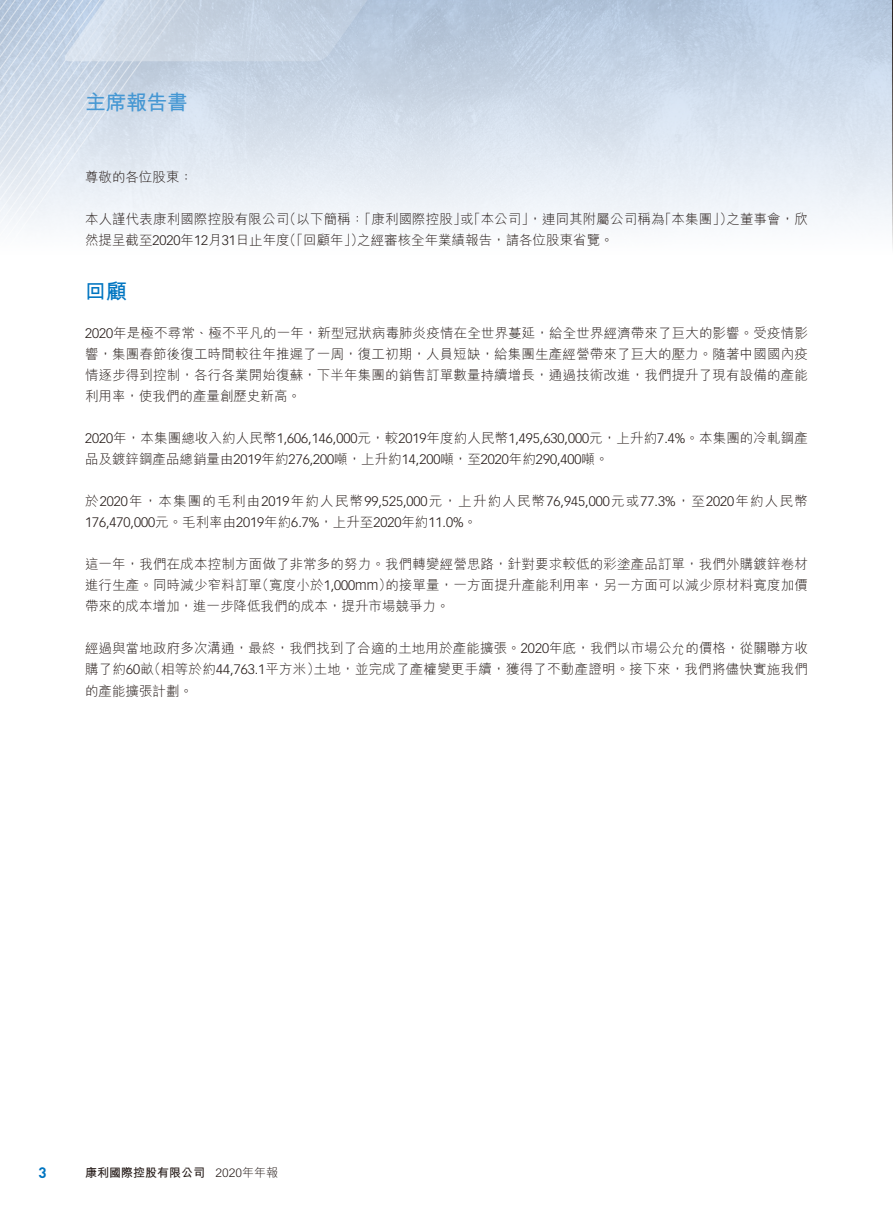
<style>
.page{position:relative;width:893px;height:1212px;background:#fff}
.page>*{position:absolute;margin:0;border:0;box-sizing:border-box;transform-origin:0 0}
.t1{font:700 21px "M Hei HK";letter-spacing:-.025em;color:#4597d3}
.t2{font:700 21px "M Hei HK";color:#0075c1}
.t3{font:700 15px "DIN Pro";color:#0075c1}
.t4{font:300 13.5px/21px "M Hei HK";letter-spacing:.01em;color:#231916;text-align:right}
.t5{font:300 13.5px/21px "Vectora LT Std";color:#231916}
.t6{font:700 12px "M Hei HK";color:#231916}
.t7{font:300 12px "M Hei HK";color:#231916}
.s1{font-family:"Vectora LT Std"}
.s2{font-family:"M Hei HK"}
</style>
<div class="page">
<img style="left:457px;top:0;width:436px;height:248px">
<svg style="left:457px;top:0;width:290px;height:61px"></svg>
<svg style="left:0;top:0;width:457px;height:227px"></svg>
<h1 class="t1" style="left:85px;top:87px;width:104px">主席報告書</h1>
<p class="t4" style="left:85px;top:166px;width:109px">尊敬的各位股東：</p>
<p class="t4" style="left:283px;top:208px;width:383px">（以下簡稱「：康利國際控股 「或」 本公司，」連同其附屬公司稱為</p>
<p class="t4" style="left:658px;top:208px;width:76px">「本集團」）</p>
<p class="t4" style="left:726px;top:208px;width:83px">之董事會，欣</p>
<p class="t4" style="left:85px;top:208px;width:206px">本人謹代表康利國際控股有限公司</p>
<p class="t4" style="left:283px;top:229px;width:82px">（「回顧年」）</p>
<p class="t4" style="left:85px;top:229px;width:206px">然提呈截至<span class="s1">2020</span>年<span class="s1">12</span>月<span class="s1">31</span>日止年度</p>
<h1 class="t2" style="left:85px;top:276px;width:43px">回顧</h1>
<p class="t4" style="left:85px;top:322px;width:724px;text-align:justify"><span class="s1">2020</span>年是極不尋常、極不平凡的一年，新型冠狀病毒肺炎疫情在全世界蔓延，給全世界經濟帶來了巨大的影響。受疫情影響，集團春節後復工時間較往年推遲了一周，復工初期，人員短缺，給集團生產經營帶來了巨大的壓力。隨著中國國內疫情逐步得到控制，各行各業開始復蘇，下半年集團的銷售訂單數量持續增長，通過技術改進，我們提升了現有設備的產能利用率，使我們的產量創歷史新高。</p>
<p class="t5" style="left:85px;top:428px;width:724px">2020<span class="s2">年，本集團總收入約人民幣</span>1,606,146,000<span class="s2">元，較</span>2019<span class="s2">年度約人民幣</span>1,495,630,000<span class="s2">元，上升約</span>7.4%<span class="s2">。本集團的冷軋鋼產品及鍍鋅鋼產品總銷量由</span>2019<span class="s2">年約</span>276,200<span class="s2">噸，上升約</span>14,200<span class="s2">噸，至</span>2020<span class="s2">年約</span>290,400<span class="s2">噸。</span></p>
<p class="t5" style="left:85px;top:491px;width:724px"><span class="s2">於</span>2020<span class="s2">年，本集團的毛利由</span>2019<span class="s2">年約人民幣</span>99,525,000<span class="s2">元，上升約人民幣</span>76,945,000<span class="s2">元或</span>77.3%<span class="s2">，至</span>2020<span class="s2">年約人民幣<br></span>176,470,000<span class="s2">元。毛利率由</span>2019<span class="s2">年約</span>6.7%<span class="s2">，上升至</span>2020<span class="s2">年約</span>11.0%<span class="s2">。</span></p>
<p class="t4" style="left:85px;top:553px;width:724px">這一年，我們在成本控制方面做了非常多的努力。我們轉變經營思路，針對要求較低的彩塗產品訂單，我們外購鍍鋅卷材的接單量，一方面提升產能利用率，另一方面可以減少原材料寬度加價</p>
<p class="t4" style="left:357px;top:229px;width:258px">之經審核全年業績報告，請各位股東省覽。</p>
<p class="t5" style="left:256px;top:575px;width:138px"><span class="s2">（寬度小於</span>1,000mm<span class="s2">）</span></p>
<p class="t4" style="left:85px;top:574px;width:366px;text-align:left">進行生產。同時減少窄料訂單<br>帶來的成本增加，進一步降低我們的成本，提升市場競爭力。</p>
<p class="t4" style="left:85px;top:637px;width:724px">經過與當地政府多次溝通，最終，我們找到了合適的土地用於產能擴張。<span class="s1">2020</span>年底，我們以市場公允的價格，從關聯方收土地，並完成了產權變更手續，獲得了不動產證明。接下來，我們將儘快實施我們</p>
<p class="t4" style="left:85px;top:658px;width:237px;text-align:left">購了約<span class="s1">60</span> （畝相等於約<span class="s1">44,763.1</span>平方米）的產能擴張計劃。</p>
<p class="t3" style="left:38px;top:1162px;width:10px">3</p>
<p class="t6" style="left:85px;top:1164px;width:121px">康利國際控股有限公司</p>
<p class="t7" style="left:215px;top:1164px;width:64px">2020年年報</p>
</div>
